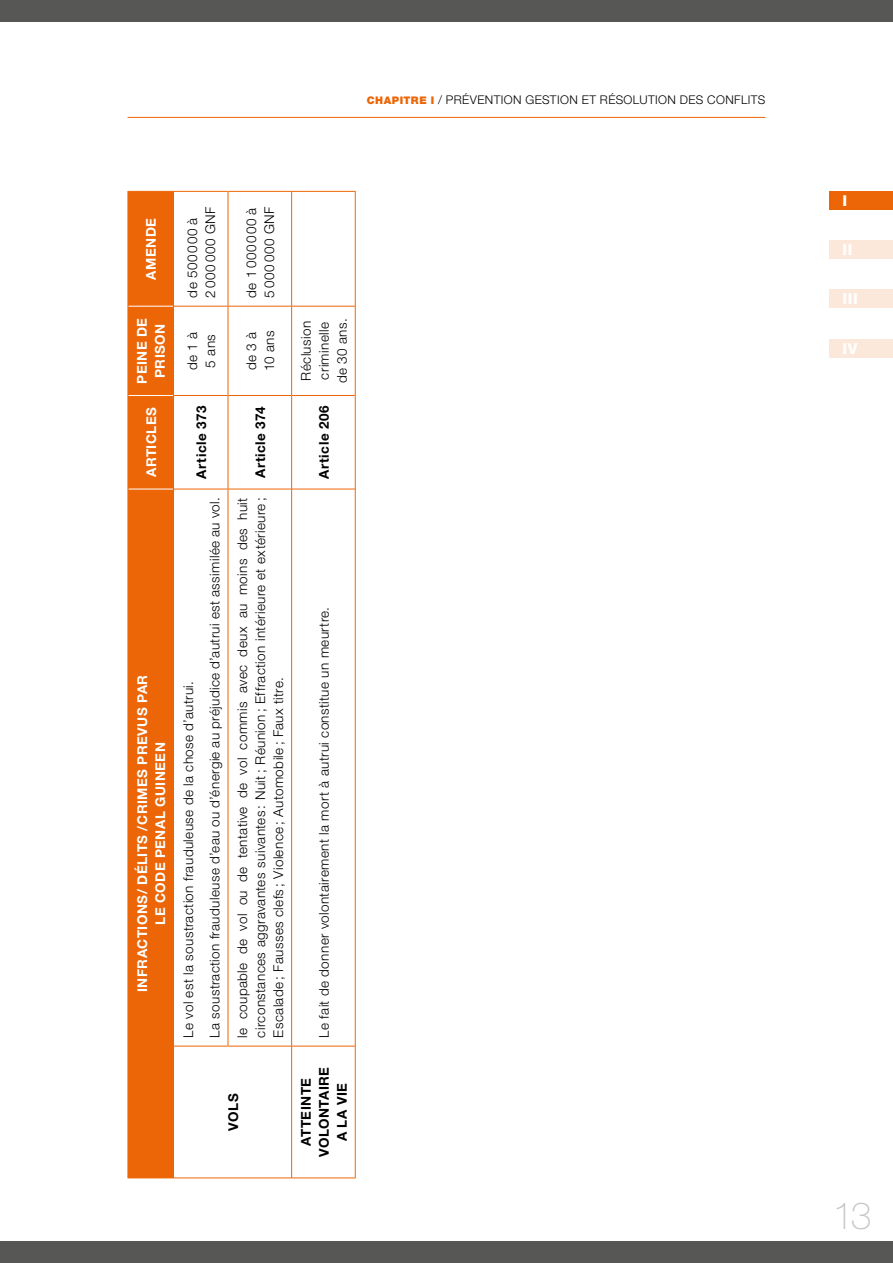
<style>
.page{position:relative;width:893px;height:1263px;background:#fff}
.page>*{position:absolute;margin:0;border:0;box-sizing:border-box;transform-origin:0 0}
.t1{font:100 37.5px "Helvetica Neue";color:#c6c6c6}
.t2{font:800 15px "Helvetica Neue";letter-spacing:.035em;color:#fff}
.t3{font:300 13.5px/18px "Helvetica Neue";letter-spacing:.03em;color:#000}
.t4{font:700 13.5px/18px "Helvetica Neue";letter-spacing:.035em;color:#fff;text-align:center}
.t5{font:700 13.5px/18px "Helvetica Neue";letter-spacing:.035em;color:#000;text-align:center}
.t6{font:300 12px "Helvetica Neue";letter-spacing:.035em;color:#000}
.s1{font-weight:900;font-size:10.5px;color:#ec6608}
</style>
<div class="page">
<div style="left:830px;top:191px;width:63px;height:19px;background:#ec6608"></div>
<div style="left:830px;top:290px;width:63px;height:18px;background:#fce8da"></div>
<div style="left:830px;top:241px;width:63px;height:18px;background:#fce8da"></div>
<div style="left:830px;top:339px;width:63px;height:18px;background:#fce8da"></div>
<hr style="left:128px;top:117px;width:637px;height:1px;background:#ec6608">
<div style="left:0;top:0;width:893px;height:21px;background:#575756"></div>
<div style="left:0;top:1242px;width:893px;height:21px;background:#575756"></div>
<div style="left:129px;top:192px;width:44px;height:985px;background:#ec6608"></div>
<hr style="left:174px;top:1177px;width:54px;height:1px;background:#ec6608">
<hr style="left:228px;top:1177px;width:63px;height:1px;background:#ec6608">
<hr style="left:174px;top:1046px;width:54px;height:1px;background:#ec6608">
<hr style="left:174px;top:489px;width:54px;height:1px;background:#ec6608">
<hr style="left:174px;top:395px;width:54px;height:1px;background:#ec6608">
<hr style="left:174px;top:306px;width:54px;height:1px;background:#ec6608">
<hr style="left:174px;top:191px;width:54px;height:1px;background:#ec6608">
<hr style="left:228px;top:489px;width:1px;height:557px;background:#ec6608">
<hr style="left:228px;top:1046px;width:63px;height:1px;background:#ec6608">
<hr style="left:228px;top:395px;width:1px;height:94px;background:#ec6608">
<hr style="left:228px;top:489px;width:63px;height:1px;background:#ec6608">
<hr style="left:228px;top:306px;width:1px;height:89px;background:#ec6608">
<hr style="left:228px;top:395px;width:63px;height:1px;background:#ec6608">
<hr style="left:228px;top:191px;width:1px;height:115px;background:#ec6608">
<hr style="left:228px;top:306px;width:63px;height:1px;background:#ec6608">
<hr style="left:228px;top:191px;width:63px;height:1px;background:#ec6608">
<hr style="left:291px;top:1046px;width:1px;height:132px;background:#ec6608">
<hr style="left:292px;top:1177px;width:63px;height:1px;background:#ec6608">
<hr style="left:291px;top:489px;width:1px;height:557px;background:#ec6608">
<hr style="left:292px;top:1046px;width:63px;height:1px;background:#ec6608">
<hr style="left:291px;top:395px;width:1px;height:94px;background:#ec6608">
<hr style="left:292px;top:489px;width:63px;height:1px;background:#ec6608">
<hr style="left:291px;top:306px;width:1px;height:89px;background:#ec6608">
<hr style="left:292px;top:395px;width:63px;height:1px;background:#ec6608">
<hr style="left:291px;top:191px;width:1px;height:115px;background:#ec6608">
<hr style="left:292px;top:306px;width:63px;height:1px;background:#ec6608">
<hr style="left:292px;top:191px;width:63px;height:1px;background:#ec6608">
<hr style="left:355px;top:1046px;width:1px;height:132px;background:#ec6608">
<hr style="left:355px;top:489px;width:1px;height:557px;background:#ec6608">
<hr style="left:355px;top:395px;width:1px;height:94px;background:#ec6608">
<hr style="left:355px;top:306px;width:1px;height:89px;background:#ec6608">
<hr style="left:355px;top:191px;width:1px;height:115px;background:#ec6608">
<hr style="left:128px;top:489px;width:45px;height:1px;background:#fff">
<hr style="left:128px;top:395px;width:45px;height:1px;background:#fff">
<hr style="left:128px;top:306px;width:45px;height:1px;background:#fff">
<hr style="left:128px;top:1046px;width:1px;height:132px;background:#ec6608">
<hr style="left:128px;top:1177px;width:45px;height:1px;background:#ec6608">
<hr style="left:128px;top:489px;width:1px;height:557px;background:#ec6608">
<hr style="left:128px;top:395px;width:1px;height:94px;background:#ec6608">
<hr style="left:128px;top:306px;width:1px;height:89px;background:#ec6608">
<hr style="left:128px;top:191px;width:1px;height:115px;background:#ec6608">
<hr style="left:128px;top:191px;width:45px;height:1px;background:#ec6608">
<hr style="left:173px;top:1046px;width:1px;height:132px;background:#ec6608">
<hr style="left:173px;top:489px;width:1px;height:557px;background:#ec6608">
<hr style="left:173px;top:395px;width:1px;height:94px;background:#ec6608">
<hr style="left:173px;top:306px;width:1px;height:89px;background:#ec6608">
<hr style="left:173px;top:191px;width:1px;height:115px;background:#ec6608">
<p class="t6" style="left:367px;top:93px;width:400px"><span class="s1">CHAPITRE I</span> / PRÉVENTION GESTION ET RÉSOLUTION DES CONFLITS</p>
<p class="t4" style="left:142px;top:280px;width:63px;rotate:-90deg">AMENDE</p>
<p class="t4" style="left:133px;top:384px;width:67px;rotate:-90deg">PEINE DE<br>PRISON</p>
<p class="t4" style="left:142px;top:477px;width:71px;rotate:-90deg">ARTICLES</p>
<p class="t4" style="left:133px;top:992px;width:319px;rotate:-90deg">INFRACTIONS/ DÉLITS /CRIMES PREVUS PAR<br>LE CODE PENAL GUINEEN</p>
<p class="t3" style="left:183px;top:298px;width:93px;rotate:-90deg">de 500 000 à<br>2 000 000 GNF</p>
<p class="t3" style="left:183px;top:370px;width:40px;rotate:-90deg">de 1 à<br>5 ans</p>
<p class="t5" style="left:192px;top:479px;width:74px;rotate:-90deg">Article 373</p>
<p class="t3" style="left:175px;top:1037px;width:541px;line-height:26.5px;rotate:-90deg">Le vol est la soustraction frauduleuse de la chose d’autrui.<br>La soustraction frauduleuse d’eau ou d’énergie au préjudice d’autrui est assimilée au vol.</p>
<p class="t3" style="left:242px;top:298px;width:93px;rotate:-90deg">de 1 000 000 à<br>5 000 000 GNF</p>
<p class="t3" style="left:242px;top:371px;width:42px;rotate:-90deg">de 3 à<br>10 ans</p>
<p class="t5" style="left:251px;top:478px;width:74px;rotate:-90deg">Article 374</p>
<p class="t3" style="left:233px;top:1037px;width:542px;text-align:justify;rotate:-90deg">le coupable de vol ou de tentative de vol commis avec deux au moins des huit circonstances aggravantes suivantes : Nuit ; Réunion ; Effraction intérieure et extérieure ; Escalade ; Fausses clefs ; Violence ; Automobile ; Faux titre.</p>
<p class="t5" style="left:224px;top:1130px;width:38px;rotate:-90deg">VOLS</p>
<p class="t3" style="left:297px;top:383px;width:66px;rotate:-90deg">Réclusion criminelle de 30 ans.</p>
<p class="t5" style="left:315px;top:479px;width:75px;rotate:-90deg">Article 206</p>
<p class="t3" style="left:315px;top:1037px;width:432px;rotate:-90deg">Le fait de donner volontairement la mort à autrui constitue un meurtre.</p>
<p class="t5" style="left:297px;top:1157px;width:92px;rotate:-90deg">ATTEINTE<br>VOLONTAIRE<br>A LA VIE</p>
<p class="t2" style="left:842px;top:192px;width:6px">I</p>
<p class="t2" style="left:842px;top:241px;width:11px">II</p>
<p class="t2" style="left:842px;top:290px;width:17px">III</p>
<p class="t2" style="left:842px;top:339px;width:16px">IV</p>
<h1 class="t1" style="left:833px;top:1194px;width:41px">13</h1>
</div>
